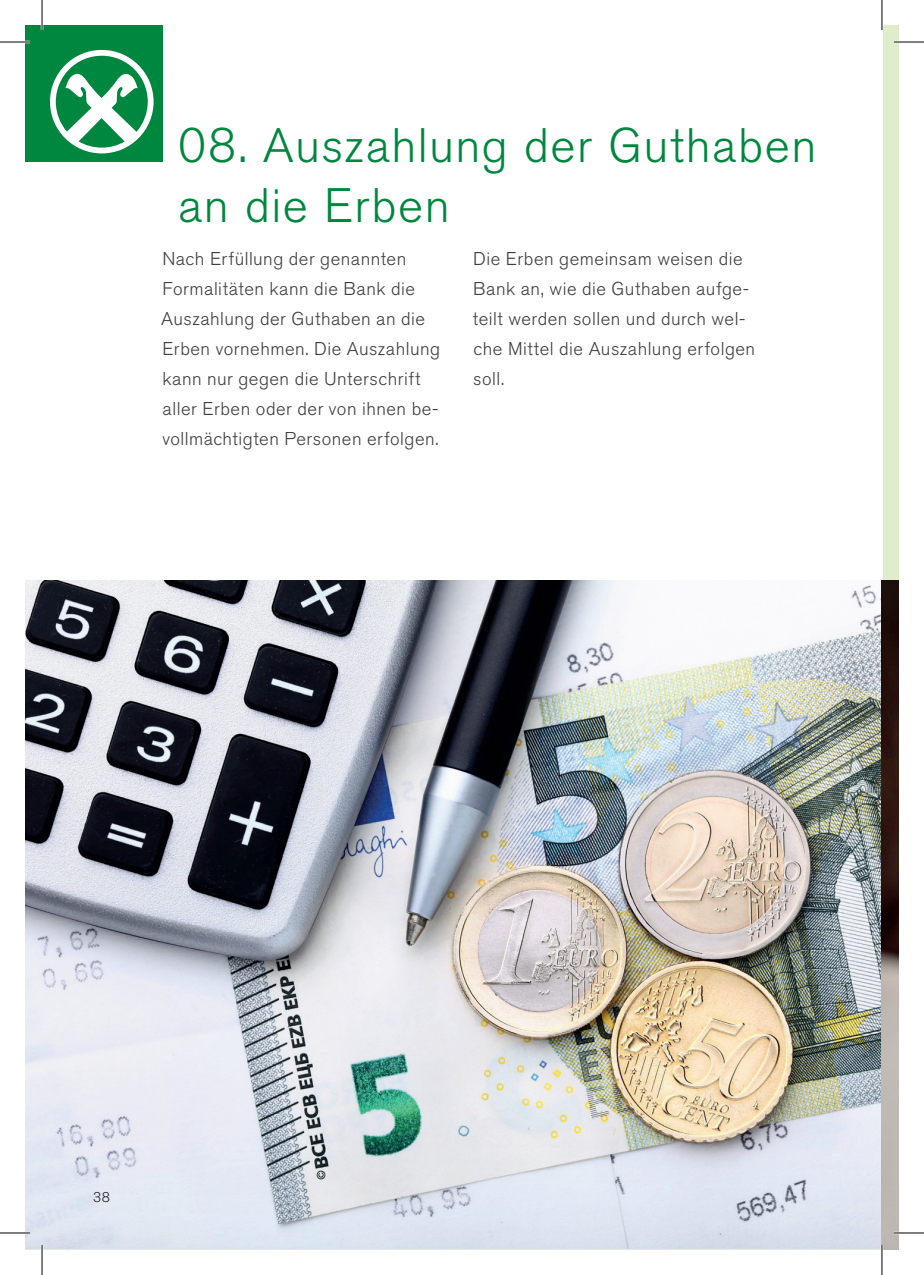
<style>
.page{position:relative;width:924px;height:1275px;background:#fff}
.page>*{position:absolute;margin:0;border:0;box-sizing:border-box;transform-origin:0 0}
.t1{font:300 48px/60px "Akzidenz Grotesk BQ";letter-spacing:.03em;color:#00873f}
.t2{font:300 18.4px/30px "Akzidenz Grotesk BQ";letter-spacing:.025em;color:#3e3e3f}
.t3{font:300 14px "Akzidenz Grotesk BQ";color:#231f20}
</style>
<div class="page">
<div style="left:882px;top:25px;width:16px;height:1225px;background:#e0edcb"></div>
<img style="left:880px;top:580px;width:18px;height:670px">
<img style="left:25px;top:580px;width:855px;height:668px">
<div style="left:25px;top:25px;width:137px;height:136px;background:#00873f"></div>
<svg style="left:50px;top:50px;width:103px;height:103px"></svg>
<hr style="left:0;top:41px;width:30px;height:2px;background:#fff">
<hr style="left:893px;top:41px;width:30px;height:2px;background:#fff">
<hr style="left:0;top:1231px;width:30px;height:3px;background:#fff">
<hr style="left:893px;top:1231px;width:30px;height:3px;background:#fff">
<hr style="left:41px;top:0;width:2px;height:30px;background:#fff">
<hr style="left:41px;top:1245px;width:2px;height:30px;background:#fff">
<hr style="left:880px;top:1245px;width:2px;height:30px;background:#fff">
<hr style="left:0;top:42px;width:30px;height:1px;background:#000">
<hr style="left:893px;top:42px;width:30px;height:1px;background:#000">
<hr style="left:0;top:1232px;width:30px;height:1px;background:#000">
<hr style="left:893px;top:1232px;width:30px;height:1px;background:#000">
<hr style="left:42px;top:0;width:1px;height:30px;background:#000">
<hr style="left:42px;top:1245px;width:1px;height:30px;background:#000">
<hr style="left:881px;top:0;width:1px;height:30px;background:#000">
<hr style="left:881px;top:1245px;width:1px;height:30px;background:#000">
<h1 class="t1" style="left:178px;top:117px;width:639px">08. Auszahlung der Guthaben an die Erben</h1>
<p class="t2" style="left:161px;top:244px;width:280px">Nach Erfüllung der genannten<br>Formalitäten kann die Bank die<br>Auszahlung der Guthaben an die<br>Erben vornehmen. Die Auszahlung kann nur gegen die Unterschrift aller Erben oder der von ihnen be&shy;vollmächtigten Personen erfolgen.</p>
<p class="t2" style="left:472px;top:244px;width:283px">Die Erben gemeinsam weisen die<br>Bank an, wie die Guthaben aufge&shy;teilt werden sollen und durch wel&shy;che Mittel die Auszahlung erfolgen soll.</p>
<p class="t3" style="left:93px;top:1189px;width:18px">38</p>
</div>
